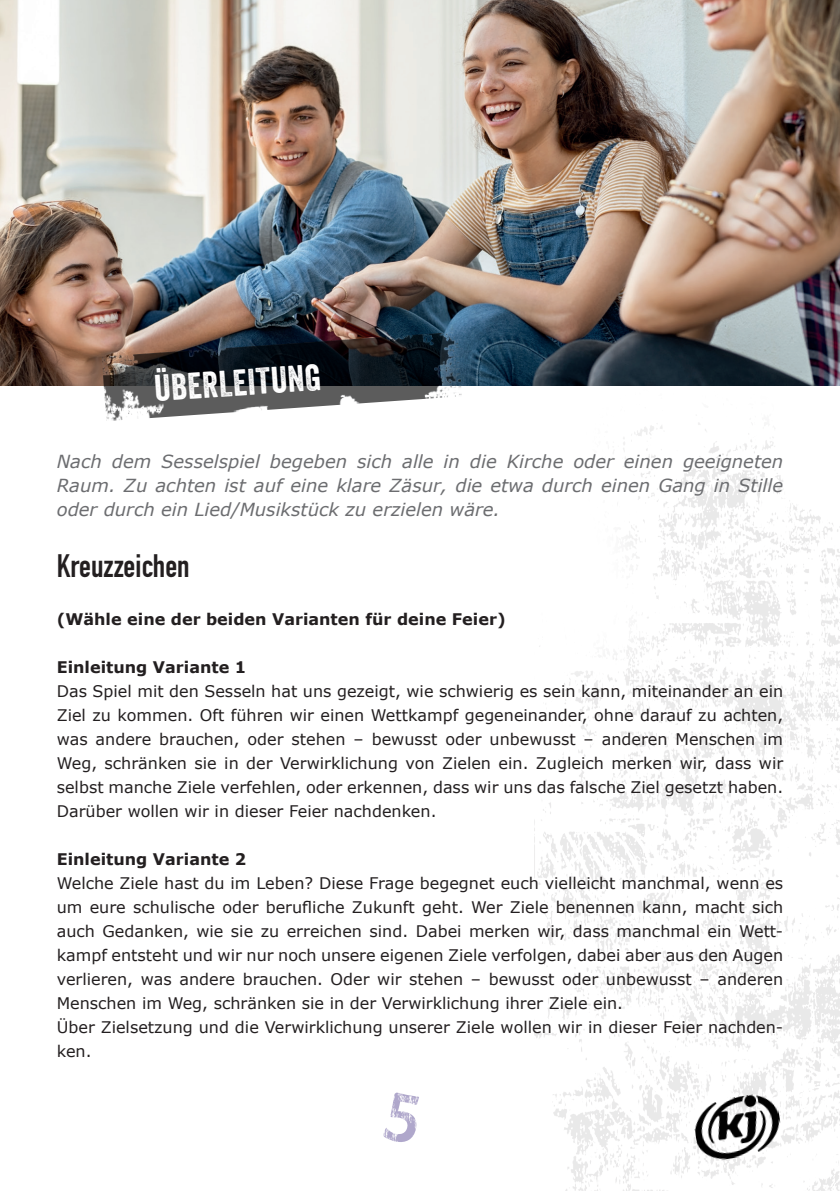
<style>
.page{position:relative;width:840px;height:1191px;background:#fff}
.page>*{position:absolute;margin:0;border:0;box-sizing:border-box;transform-origin:0 0}
.t1{font:36px "Veneer";color:#fff}
.t2{font:32px "DIN Engschrift LT Pro";color:#231f20}
.t3{font:italic 18px/24px "Verdana";color:#6c6d70;text-align:justify}
.t4{font:16px/24px "Verdana";color:#231f20;text-align:justify}
.t5{font:700 16px "Verdana";color:#231f20}
</style>
<div class="page">
<img style="left:534px;top:423px;width:305px;height:768px">
<img style="left:690px;top:1091px;width:94px;height:72px">
<img style="left:0;top:0;width:839px;height:386px">
<img style="left:102px;top:332px;width:359px;height:89px">
<h1 class="t1" style="left:153px;top:367px;width:168px;rotate:-4deg">ÜBERLEITUNG</h1>
<p class="t3" style="left:57px;top:449px;width:727px">Nach dem Sesselspiel begeben sich alle in die Kirche oder einen geeigneten Raum. Zu achten ist auf eine klare Zäsur, die etwa durch einen Gang in Stille oder durch ein Lied/Musikstück zu erzielen wäre.</p>
<h2 class="t2" style="left:57px;top:547px;width:134px">Kreuzzeichen</h2>
<p class="t5" style="left:57px;top:608px;width:450px">(Wähle eine der beiden Varianten für deine Feier)</p>
<p class="t5" style="left:57px;top:656px;width:191px">Einleitung Variante 1</p>
<p class="t4" style="left:57px;top:679px;width:727px">Das Spiel mit den Sesseln hat uns gezeigt, wie schwierig es sein kann, miteinander an ein Ziel zu kommen. Oft führen wir einen Wettkampf gegeneinander, ohne darauf zu achten, was andere brauchen, oder stehen – bewusst oder unbewusst – anderen Menschen im Weg, schränken sie in der Verwirklichung von Zielen ein. Zugleich merken wir, dass wir selbst manche Ziele verfehlen, oder erkennen, dass wir uns das falsche Ziel gesetzt haben.<br>Darüber wollen wir in dieser Feier nachdenken.</p>
<p class="t5" style="left:57px;top:848px;width:191px">Einleitung Variante 2</p>
<p class="t4" style="left:57px;top:871px;width:727px;text-align:left">Welche Ziele hast du im Leben? Diese Frage begegnet euch vielleicht manchmal, wenn es um eure schulische oder berufliche Zukunft geht. Wer Ziele benennen kann, macht sich auch Gedanken, wie sie zu erreichen sind. Dabei merken wir, dass manchmal ein Wett&shy;kampf entsteht und wir nur noch unsere eigenen Ziele verfolgen, dabei aber aus den Augen verlieren, was andere brauchen. Oder wir stehen – bewusst oder unbewusst – anderen Menschen im Weg, schränken sie in der Verwirklichung ihrer Ziele ein.<br>Über Zielsetzung und die Verwirklichung unserer Ziele wollen wir in dieser Feier nachden&shy;ken.</p>
</div>
